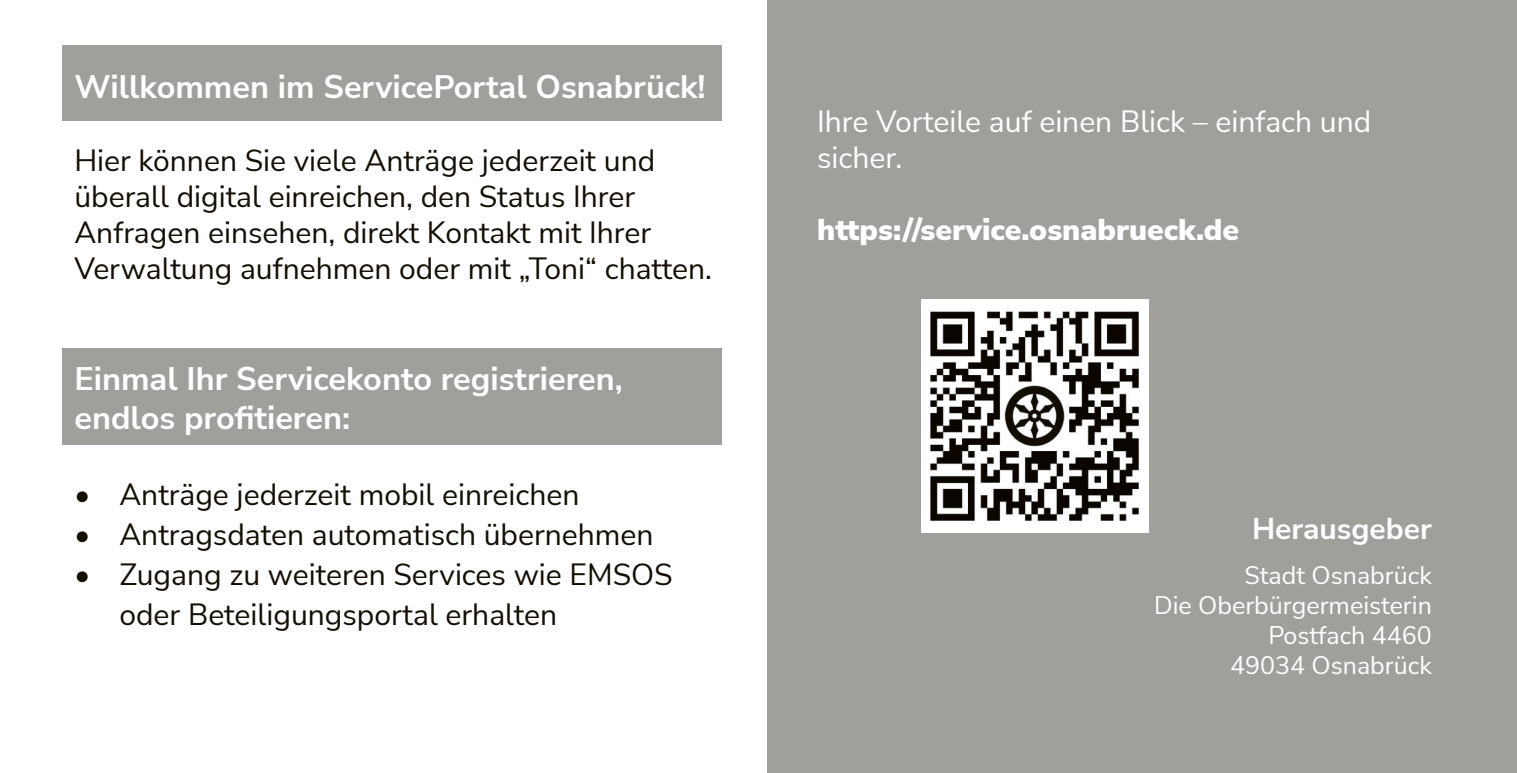
<style>
.page{position:relative;width:1517px;height:773px;background:#fff}
.page>*{position:absolute;margin:0;border:0;box-sizing:border-box;transform-origin:0 0}
.t1{font:700 32.5px/39px "Nunito Sans";color:#fff}
.t2{font:30px/36px "Nunito Sans";color:#140e05}
.t3{font:30px/36px "Nunito Sans";color:#fff}
.t4{font:900 30px "Nunito Sans";color:#fff}
.t5{font:700 30px "Nunito Sans";color:#fff}
.t6{font:25px/30px "Nunito Sans";color:#fff;text-align:right}
</style>
<div class="page">
<div style="left:62px;top:46px;width:660px;height:75px;background:#a19f9b"></div>
<div style="left:767px;top:0;width:750px;height:772px;background:#a19f9b"></div>
<div style="left:62px;top:348px;width:660px;height:97px;background:#a19f9b"></div>
<img style="left:921px;top:299px;width:227px;height:233px">
<p class="t1" style="left:74px;top:66px;width:633px">Willkommen im ServicePortal Osnabrück!</p>
<p class="t2" style="left:74px;top:141px;width:639px">Hier können Sie viele Anträge jederzeit und überall digital einreichen, den Status Ihrer Anfragen einsehen, direkt Kontakt mit Ihrer Verwaltung aufnehmen oder mit „Toni“ chatten.</p>
<p class="t1" style="left:74px;top:357px;width:550px">Einmal Ihr Servicekonto registrieren, endlos profitieren:</p>
<p class="t2" style="left:74px;top:475px;width:506px">• Anträge jederzeit mobil einreichen</p>
<p class="t2" style="left:74px;top:515px;width:580px">• Antragsdaten automatisch übernehmen</p>
<p class="t2" style="left:119px;top:553px;width:555px;line-height:40px;text-indent:-45px">• Zugang zu weiteren Services wie EMSOS oder Beteiligungsportal erhalten</p>
<p class="t3" style="left:817px;top:102px;width:555px">Ihre Vorteile auf einen Blick – einfach und sicher.</p>
<p class="t4" style="left:817px;top:208px;width:423px">https://service.osnabrueck.de</p>
<p class="t5" style="left:1252px;top:507px;width:181px">Herausgeber</p>
<p class="t6" style="left:1154px;top:559px;width:279px">Stadt Osnabrück<br>Die Oberbürgermeisterin<br>Postfach 4460<br>49034 Osnabrück</p>
</div>
